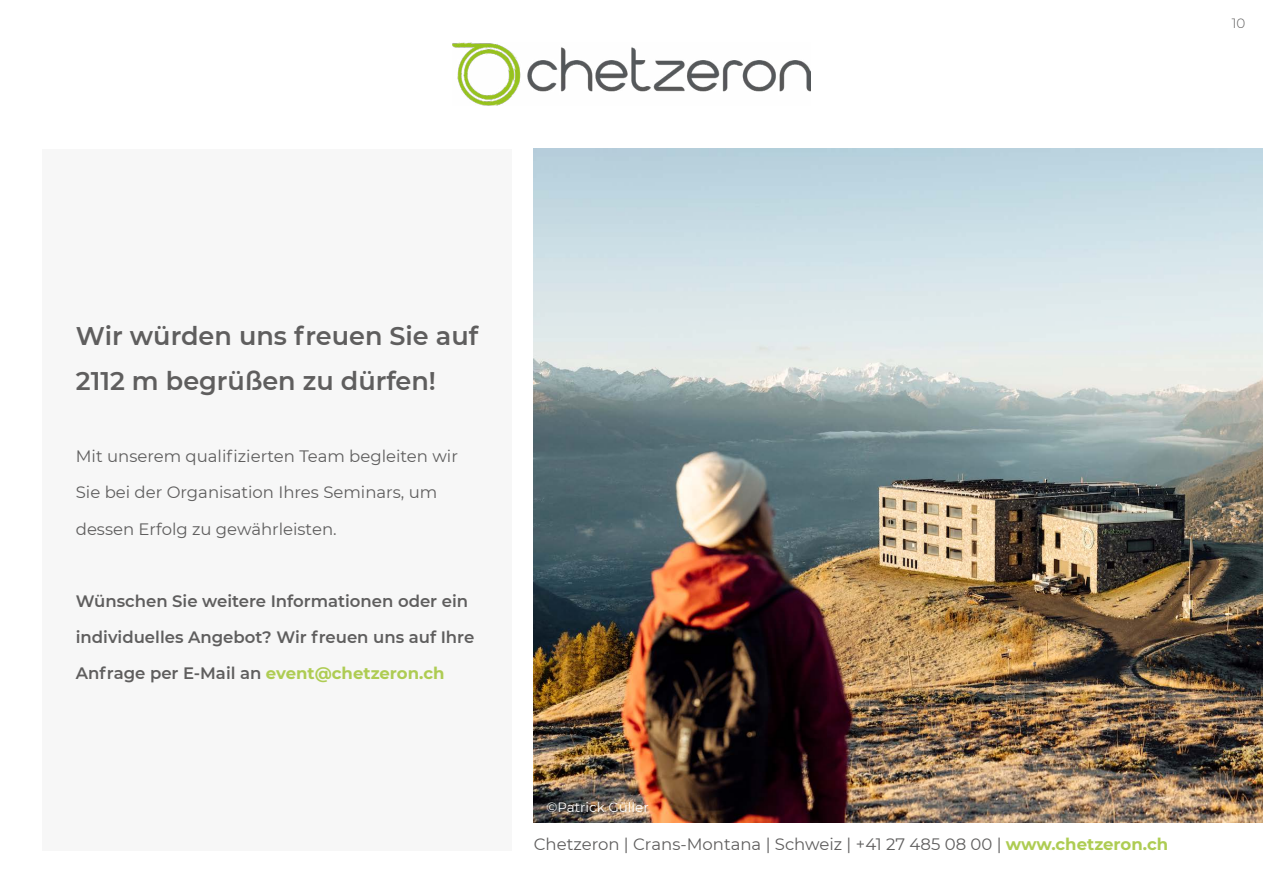
<style>
.page{position:relative;width:1263px;height:893px;background:#fff}
.page>*{position:absolute;margin:0;border:0;box-sizing:border-box;transform-origin:0 0}
.t1{font:600 25.5px/45px "Montserrat";color:#5f5e5e}
.t2{font:16.5px/36px "Montserrat";color:#5f5e5e}
.t3{font:600 16.5px/36px "Montserrat";color:#5f5e5e}
.t4{font:13.5px "Montserrat";color:#fff}
.t5{font:300 13.5px "Montserrat";color:#5f5e5e}
.s1{font-weight:700;color:#aecc53}
</style>
<div class="page">
<div style="left:43px;top:149px;width:469px;height:701px;background:#f7f7f7"></div>
<img style="left:534px;top:149px;width:729px;height:674px">
<img style="left:453px;top:43px;width:357px;height:63px">
<p class="t5" style="left:1232px;top:14px;width:15px">10</p>
<h1 class="t1" style="left:76px;top:313px;width:404px">Wir würden uns freuen Sie auf<br>2112 m begrüßen zu dürfen!</h1>
<p class="t2" style="left:76px;top:438px;width:384px">Mit unserem qualifizierten Team begleiten wir<br>Sie bei der Organisation Ihres Seminars, um dessen Erfolg zu gewährleisten.</p>
<p class="t3" style="left:76px;top:582px;width:400px">Wünschen Sie weitere Informationen oder ein individuelles Angebot? Wir freuen uns auf Ihre<br>Anfrage per E-Mail an <span class="s1">event@chetzeron.ch</span></p>
<p class="t4" style="left:546px;top:798px;width:104px">©Patrick Güller</p>
<p class="t2" style="left:534px;top:825px;width:636px">Chetzeron | Crans-Montana | Schweiz | +41 27 485 08 00 | <span class="s1">www.chetzeron.ch</span></p>
</div>
